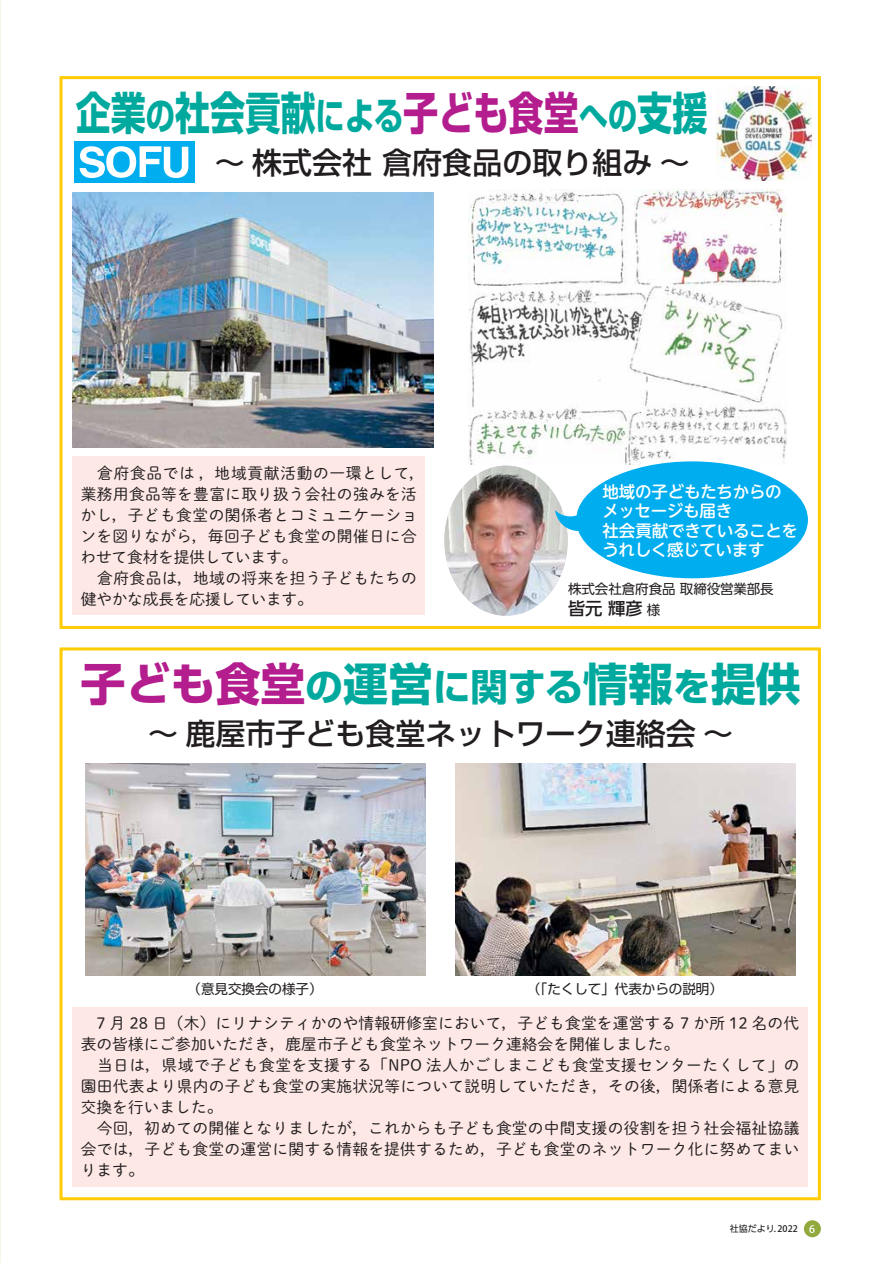
<style>
.page{position:relative;width:893px;height:1263px;background:#fff}
.page>*{position:absolute;margin:0;border:0;box-sizing:border-box;transform-origin:0 0}
.t1{font:700 45px "Shin Go Pr 6";color:#00a99d;scale:.78 1}
.t2{font:700 37.5px "Shin Go Pr 6";color:#00a99d}
.t3{font:500 30px "Shin Go Pr 6";color:#221e1f}
.t4{font:500 17.25px "UD Shin Go Pr 6";color:#221e1f}
.t5{font:500 16.5px/19.5px "UD Shin M Go Pr 6";letter-spacing:-.015em;color:#fff}
.t6{font:15.75px/21px "P Shuei M Go Std L";letter-spacing:.015em;color:#221e1f}
.t7{font:15.75px "P Shuei M Go Std L";letter-spacing:.04em;color:#221e1f}
.t8{font:13.5px "Shin Go Pr 6";color:#221e1f}
.t9{font:13.5px/21.3px "UD Shin Go Pr 6";letter-spacing:-.005em;color:#221e1f}
.t10{font:500 10.5px "Koz Go Pro";color:#fff}
.t11{font:9px "UD Shin Go Pr 6 N";color:#221e1f}
.s1{font-size:37.5px}
.s2{color:#b41d8e}
.s3{font-family:"UD Shin Go Pr 6";font-size:45px;color:#b41d8e}
.s4{font-size:45px}
.s5{font-family:"Koz Go Pro";font-weight:500}
</style>
<div class="page">
<div style="left:60px;top:647px;width:761px;height:553px;border:3px solid #ffcb02"></div>
<div style="left:60px;top:76px;width:761px;height:553px;border:3px solid #ffcb02"></div>
<div style="left:72px;top:1007px;width:736px;height:179px;background:#fde8e6"></div>
<div style="left:72px;top:456px;width:353px;height:159px;background:#fde8e6"></div>
<img style="left:85px;top:763px;width:340px;height:213px">
<img style="left:72px;top:192px;width:362px;height:255px">
<img style="left:468px;top:189px;width:318px;height:276px">
<img style="left:455px;top:763px;width:340px;height:213px">
<img style="left:444px;top:466px;width:124px;height:150px">
<div style="left:576px;top:461px;width:232px;height:117px;background:#00aeef;border-radius:50%"></div>
<svg style="left:555px;top:510px;width:25px;height:23px"></svg>
<div style="left:74px;top:141px;width:120px;height:42px;background:#00aeef"></div>
<svg style="left:80px;top:146px;width:108px;height:32px"></svg>
<img style="left:716px;top:86px;width:95px;height:95px">
<div style="left:804px;top:1220px;width:17px;height:17px;background:#91a93d;border-radius:50%"></div>
<h1 class="t1" style="left:76px;top:77px;width:811px">企業<span class="s1">の</span>社会貢献<span class="s1">による</span><span class="s2">子ども食堂</span><span class="s1">への</span>支援</h1>
<h3 class="t3" style="left:215px;top:137px;width:476px">～株式会社倉府食品の取り組み ~</h3>
<p class="t6" style="left:81px;top:462px;width:338px">　倉府食品では ,<br>業務用食品等を豊富に取り扱う会社の強みを活かし，子ども食堂の関係者とコミュニケーションを図りながら，毎回子ども食堂の開催日に合わせて食材を提供しています。<br>　倉府食品は，地域の将来を担う子どもたちの健やかな成長を応援しています。</p>
<p class="t7" style="left:215px;top:461px;width:212px">地域貢献活動の一環として，</p>
<p class="t5" style="left:602px;top:481px;width:197px">地域の子どもたちからのメッセージも届き<br>社会貢献できていることをうれしく感じています</p>
<p class="t9" style="left:647px;top:577px;width:128px;text-indent:-79px">株式会社倉府食品取締役営業部長様</p>
<p class="t4" style="left:568px;top:594px;width:76px">皆元輝彦</p>
<h2 class="t2" style="left:81px;top:657px;width:721px"><span class="s3">子ども食堂</span>の<span class="s4">運営</span>に関する<span class="s4">情報</span>を<span class="s4">提供</span></h2>
<h3 class="t3" style="left:148px;top:709px;width:587px">～鹿屋市子ども食堂ネットワーク連絡会 ~</h3>
<p class="t8" style="left:188px;top:977px;width:137px">（意見交換会の様子）</p>
<p class="t8" style="left:527px;top:977px;width:197px">（「たくして」代表からの説明(</p>
<p class="t6" style="left:81px;top:1012px;width:720px">　7 月 28 日（木）にリナシティかのや情報研修室において，子ども食堂を運営する 7 か所 12 名の代表の皆様にご参加いただき，鹿屋市子ども食堂ネットワーク連絡会を開催しました。<br>　当日は，県域で子ども食堂を支援する「NPO 法人かごしまこども食堂支援センターたくして」の園田代表より県内の子ども食堂の実施状況等について説明していただき，その後，関係者による意見交換を行いました。<br>　今回，初めての開催となりましたが，これからも子ども食堂の中間支援の役割を担う社会福祉協議会では，子ども食堂の運営に関する情報を提供するため，子ども食堂のネットワーク化に努めてまいります。</p>
<p class="t11" style="left:730px;top:1221px;width:69px">社協だより<span class="s5">. 2022</span></p>
<p class="t10" style="left:809px;top:1222px;width:7px">6</p>
</div>
